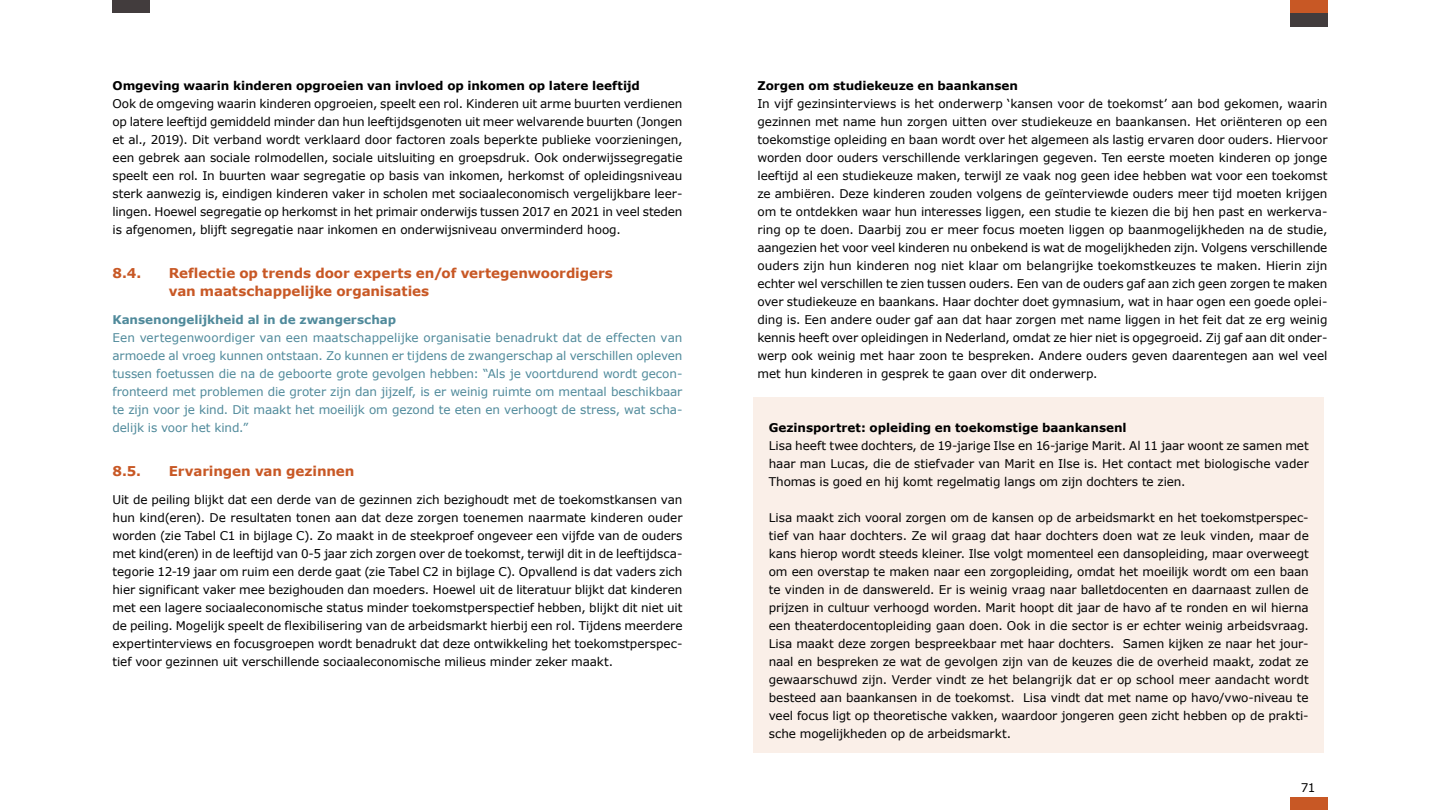
<style>
.page{position:relative;width:1440px;height:810px;background:#fff}
.page>*{position:absolute;margin:0;border:0;box-sizing:border-box;transform-origin:0 0}
._2e_Onderverdeling__H2{font:700 13.5px/18px "Verdana";letter-spacing:-.005em;color:#c85825}
.Brood{font:12px/18px "Verdana";letter-spacing:-.01em;color:#000;text-align:justify}
.Brood_bijzonder{font:12px/18px "Verdana";letter-spacing:-.01em;color:#508a9b;text-align:justify}
._3e_Onderverdeling_zonder_no{font:700 12px "Verdana";letter-spacing:-.005em;color:#000}
._3e_Onderverdeling_zonder_no-2{font:700 12px "Verdana";letter-spacing:-.005em;color:#508a9b}
</style>
<div class="page">
<div style="left:1290px;top:798px;width:38px;height:12px;background:#c85825"></div>
<div style="left:1290px;top:0;width:38px;height:13px;background:#c85825"></div>
<div style="left:1290px;top:13px;width:38px;height:13px;background:#423c3d"></div>
<div style="left:112px;top:0;width:38px;height:12px;background:#423c3d"></div>
<div style="left:754px;top:397px;width:570px;height:356px;background:#faefe8"></div>
<h3 class="_3e_Onderverdeling_zonder_no" style="left:112px;top:77px;width:529px">Omgeving waarin kinderen opgroeien van invloed op inkomen op latere leeftijd</h3>
<p class="Brood" style="left:112px;top:95px;width:572px">Ook de omgeving waarin kinderen opgroeien, speelt een rol. Kinderen uit arme buurten verdienen op latere leeftijd gemiddeld minder dan hun leeftijdsgenoten uit meer welvarende buurten (Jongen et al., 2019). Dit verband wordt verklaard door factoren zoals beperkte publieke voorzieningen, een gebrek aan sociale rolmodellen, sociale uitsluiting en groepsdruk. Ook onderwijssegregatie speelt een rol. In buurten waar segregatie op basis van inkomen, herkomst of opleidingsniveau sterk aanwezig is, eindigen kinderen vaker in scholen met sociaaleconomisch vergelijkbare leer&shy;lingen. Hoewel segregatie op herkomst in het primair onderwijs tussen 2017 en 2021 in veel steden is afgenomen, blijft segregatie naar inkomen en onderwijsniveau onverminderd hoog.</p>
<h2 class="_2e_Onderverdeling__H2" style="left:112px;top:263px;width:30px">8.4.</h2>
<h2 class="_2e_Onderverdeling__H2" style="left:169px;top:263px;width:446px">Reflectie op trends door experts en/of vertegenwoordigers van maatschappelijke organisaties</h2>
<h3 class="_3e_Onderverdeling_zonder_no-2" style="left:112px;top:311px;width:285px">Kansenongelijkheid al in de zwangerschap</h3>
<p class="Brood_bijzonder" style="left:112px;top:329px;width:572px">Een vertegenwoordiger van een maatschappelijke organisatie benadrukt dat de effecten van armoede al vroeg kunnen ontstaan. Zo kunnen er tijdens de zwangerschap al verschillen opleven tussen foetussen die na de geboorte grote gevolgen hebben: “Als je voortdurend wordt gecon&shy;fronteerd met problemen die groter zijn dan jijzelf, is er weinig ruimte om mentaal beschikbaar te zijn voor je kind. Dit maakt het moeilijk om gezond te eten en verhoogt de stress, wat scha&shy;delijk is voor het kind.”</p>
<h2 class="_2e_Onderverdeling__H2" style="left:112px;top:461px;width:30px">8.5.</h2>
<h2 class="_2e_Onderverdeling__H2" style="left:169px;top:461px;width:187px">Ervaringen van gezinnen</h2>
<p class="Brood" style="left:112px;top:491px;width:572px">Uit de peiling blijkt dat een derde van de gezinnen zich bezighoudt met de toekomstkansen van hun kind(eren). De resultaten tonen aan dat deze zorgen toenemen naarmate kinderen ouder worden (zie Tabel C1 in bijlage C). Zo maakt in de steekproef ongeveer een vijfde van de ouders met kind(eren) in de leeftijd van 0-5 jaar zich zorgen over de toekomst, terwijl dit in de leeftijdsca&shy;tegorie 12-19 jaar om ruim een derde gaat (zie Tabel C2 in bijlage C). Opvallend is dat vaders zich hier significant vaker mee bezighouden dan moeders. Hoewel uit de literatuur blijkt dat kinderen met een lagere sociaaleconomische status minder toekomstperspectief hebben, blijkt dit niet uit de peiling. Mogelijk speelt de flexibilisering van de arbeidsmarkt hierbij een rol. Tijdens meerdere expertinterviews en focusgroepen wordt benadrukt dat deze ontwikkeling het toekomstperspec&shy;tief voor gezinnen uit verschillende sociaaleconomische milieus minder zeker maakt.</p>
<h3 class="_3e_Onderverdeling_zonder_no" style="left:758px;top:77px;width:262px">Zorgen om studiekeuze en baankansen</h3>
<p class="Brood" style="left:758px;top:95px;width:572px">In vijf gezinsinterviews is het onderwerp ‘kansen voor de toekomst’ aan bod gekomen, waarin gezinnen met name hun zorgen uitten over studiekeuze en baankansen. Het oriënteren op een toekomstige opleiding en baan wordt over het algemeen als lastig ervaren door ouders. Hiervoor worden door ouders verschillende verklaringen gegeven. Ten eerste moeten kinderen op jonge leeftijd al een studiekeuze maken, terwijl ze vaak nog geen idee hebben wat voor een toekomst ze ambiëren. Deze kinderen zouden volgens de geïnterviewde ouders meer tijd moeten krijgen om te ontdekken waar hun interesses liggen, een studie te kiezen die bij hen past en werkerva&shy;ring op te doen. Daarbij zou er meer focus moeten liggen op baanmogelijkheden na de studie, aangezien het voor veel kinderen nu onbekend is wat de mogelijkheden zijn. Volgens verschillende ouders zijn hun kinderen nog niet klaar om belangrijke toekomstkeuzes te maken. Hierin zijn echter wel verschillen te zien tussen ouders. Een van de ouders gaf aan zich geen zorgen te maken over studiekeuze en baankans. Haar dochter doet gymnasium, wat in haar ogen een goede oplei&shy;ding is. Een andere ouder gaf aan dat haar zorgen met name liggen in het feit dat ze erg weinig kennis heeft over opleidingen in Nederland, omdat ze hier niet is opgegroeid. Zij gaf aan dit onder&shy;werp ook weinig met haar zoon te bespreken. Andere ouders geven daarentegen aan wel veel met hun kinderen in gesprek te gaan over dit onderwerp.</p>
<h3 class="_3e_Onderverdeling_zonder_no" style="left:769px;top:419px;width:359px">Gezinsportret: opleiding en toekomstige baankansenl</h3>
<p class="Brood" style="left:769px;top:437px;width:542px">Lisa heeft twee dochters, de 19-jarige Ilse en 16-jarige Marit. Al 11 jaar woont ze samen met haar man Lucas, die de stiefvader van Marit en Ilse is. Het contact met biologische vader Thomas is goed en hij komt regelmatig langs om zijn dochters te zien.</p>
<p class="Brood" style="left:769px;top:509px;width:542px">Lisa maakt zich vooral zorgen om de kansen op de arbeidsmarkt en het toekomstperspec&shy;tief van haar dochters. Ze wil graag dat haar dochters doen wat ze leuk vinden, maar de kans hierop wordt steeds kleiner. Ilse volgt momenteel een dansopleiding, maar overweegt om een overstap te maken naar een zorgopleiding, omdat het moeilijk wordt om een baan te vinden in de danswereld. Er is weinig vraag naar balletdocenten en daarnaast zullen de prijzen in cultuur verhoogd worden. Marit hoopt dit jaar de havo af te ronden en wil hierna een theaterdocentopleiding gaan doen. Ook in die sector is er echter weinig arbeidsvraag.<br>Lisa maakt deze zorgen bespreekbaar met haar dochters. Samen kijken ze naar het jour&shy;naal en bespreken ze wat de gevolgen zijn van de keuzes die de overheid maakt, zodat ze gewaarschuwd zijn. Verder vindt ze het belangrijk dat er op school meer aandacht wordt besteed aan baankansen in de toekomst. Lisa vindt dat met name op havo/vwo-niveau te veel focus ligt op theoretische vakken, waardoor jongeren geen zicht hebben op de prakti&shy;sche mogelijkheden op de arbeidsmarkt.</p>
<p class="Brood" style="left:1301px;top:779px;width:16px">71</p>
</div>
